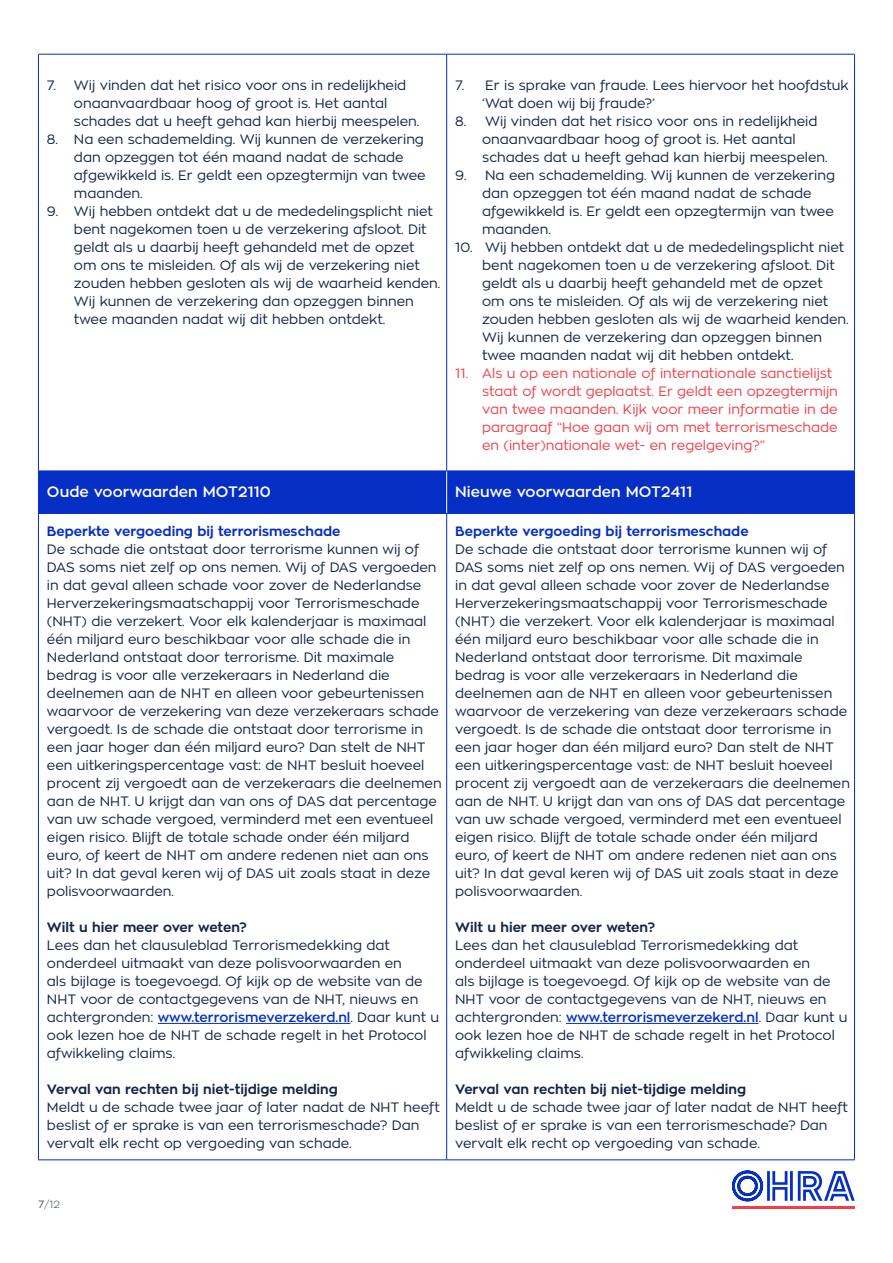
<style>
.page{position:relative;width:893px;height:1263px;background:#fff}
.page>*{position:absolute;margin:0;border:0;box-sizing:border-box;transform-origin:0 0}
.t1{font:600 15px "Zona Pro";letter-spacing:.005em;color:#fff}
.t2{font:13.5px/18px "Zona Pro";color:#132644}
.t3{font:13.5px/18px "Zona Pro";color:#f23f48}
.t4{font:700 13.5px "Zona Pro";color:#132644}
.t5{font:700 13.5px "Zona Pro";color:#062fc4}
.t6{font:300 10.5px "Zona Pro";color:#425169}
.s1{font-weight:600;color:#062fc4}
.s2{font-weight:400}
</style>
<div class="page">
<svg style="left:732px;top:1170px;width:123px;height:31px"></svg>
<hr style="left:733px;top:1206px;width:122px;height:3px;background:#f23f48">
<div style="left:39px;top:472px;width:815px;height:41px;background:#052ec4"></div>
<hr style="left:38px;top:54px;width:409px;height:1px;background:#052ec4">
<hr style="left:38px;top:54px;width:1px;height:417px;background:#052ec4">
<hr style="left:447px;top:54px;width:408px;height:1px;background:#052ec4">
<hr style="left:446px;top:54px;width:1px;height:417px;background:#052ec4">
<hr style="left:854px;top:54px;width:1px;height:417px;background:#052ec4">
<hr style="left:38px;top:514px;width:1px;height:646px;background:#052ec4">
<hr style="left:446px;top:514px;width:1px;height:646px;background:#052ec4">
<hr style="left:854px;top:514px;width:1px;height:646px;background:#052ec4">
<hr style="left:38px;top:1159px;width:409px;height:1px;background:#052ec4">
<hr style="left:447px;top:1159px;width:408px;height:1px;background:#052ec4">
<hr style="left:446px;top:471px;width:1px;height:42px;background:#fff">
<hr style="left:38px;top:471px;width:409px;height:1px;background:#062fc4">
<hr style="left:38px;top:471px;width:1px;height:42px;background:#062fc4">
<hr style="left:447px;top:471px;width:408px;height:1px;background:#062fc4">
<hr style="left:854px;top:471px;width:1px;height:42px;background:#062fc4">
<hr style="left:38px;top:513px;width:409px;height:1px;background:#062fc4">
<hr style="left:447px;top:513px;width:408px;height:1px;background:#062fc4">
<hr style="left:158px;top:1023px;width:192px;height:1px;background:#062fc4">
<hr style="left:566px;top:1023px;width:193px;height:1px;background:#062fc4">
<p class="t2" style="left:74px;top:76px;width:347px;text-indent:-27px">7. Wij vinden dat het risico voor ons in redelijkheid onaanvaardbaar hoog of groot is. Het aantal schades dat u heeft gehad kan hierbij meespelen.</p>
<p class="t2" style="left:74px;top:130px;width:353px;text-indent:-27px">8. Na een schademelding. Wij kunnen de verzekering dan opzeggen tot één maand nadat de schade afgewikkeld is. Er geldt een opzegtermijn van twee maanden.</p>
<p class="t2" style="left:74px;top:202px;width:368px;text-indent:-27px">9. Wij hebben ontdekt dat u de mededelingsplicht niet bent nagekomen toen u de verzekering afsloot. Dit geldt als u daarbij heeft gehandeld met de opzet om ons te misleiden. Of als wij de verzekering niet zouden hebben gesloten als wij de waarheid kenden.<br>Wij kunnen de verzekering dan opzeggen binnen twee maanden nadat wij dit hebben ontdekt.</p>
<p class="t2" style="left:482px;top:76px;width:368px;text-indent:-27px">7. Er is sprake van fraude. Lees hiervoor het hoofdstuk ‘Wat doen wij bij fraude?’</p>
<p class="t2" style="left:482px;top:112px;width:347px;text-indent:-27px">8. Wij vinden dat het risico voor ons in redelijkheid onaanvaardbaar hoog of groot is. Het aantal schades dat u heeft gehad kan hierbij meespelen.</p>
<p class="t2" style="left:482px;top:166px;width:354px;text-indent:-27px">9. Na een schademelding. Wij kunnen de verzekering dan opzeggen tot één maand nadat de schade afgewikkeld is. Er geldt een opzegtermijn van twee maanden.</p>
<p class="t2" style="left:482px;top:238px;width:368px;text-indent:-27px">10. Wij hebben ontdekt dat u de mededelingsplicht niet bent nagekomen toen u de verzekering afsloot. Dit geldt als u daarbij heeft gehandeld met de opzet om ons te misleiden. Of als wij de verzekering niet zouden hebben gesloten als wij de waarheid kenden.<br>Wij kunnen de verzekering dan opzeggen binnen twee maanden nadat wij dit hebben ontdekt.</p>
<p class="t3" style="left:482px;top:364px;width:357px;text-indent:-27px">11. Als u op een nationale of internationale sanctielijst staat of wordt geplaatst. Er geldt een opzegtermijn van twee maanden. Kijk voor meer informatie in de paragraaf “Hoe gaan wij om met terrorismeschade en (inter)nationale wet- en regelgeving?”</p>
<p class="t1" style="left:47px;top:481px;width:225px">Oude voorwaarden MOT2110</p>
<p class="t1" style="left:455px;top:481px;width:239px">Nieuwe voorwaarden MOT2411</p>
<p class="t5" style="left:47px;top:522px;width:295px">Beperkte vergoeding bij terrorismeschade</p>
<p class="t2" style="left:47px;top:540px;width:396px">De schade die ontstaat door terrorisme kunnen wij of DAS soms niet zelf op ons nemen. Wij of DAS vergoeden in dat geval alleen schade voor zover de Nederlandse Herverzekeringsmaatschappij voor Terrorismeschade (NHT) die verzekert. Voor elk kalenderjaar is maximaal één miljard euro beschikbaar voor alle schade die in Nederland ontstaat door terrorisme. Dit maximale bedrag is voor alle verzekeraars in Nederland die deelnemen aan de NHT en alleen voor gebeurtenissen waarvoor de verzekering van deze verzekeraars schade vergoedt. Is de schade die ontstaat door terrorisme in een jaar hoger dan één miljard euro? Dan stelt de NHT een uitkeringspercentage vast: de NHT besluit hoeveel procent zij vergoedt aan de verzekeraars die deelnemen aan de NHT. U krijgt dan van ons of DAS dat percentage van uw schade vergoed, verminderd met een eventueel eigen risico. Blijft de totale schade onder één miljard euro, of keert de NHT om andere redenen niet aan ons uit? In dat geval keren wij of DAS uit zoals staat in deze polisvoorwaarden.</p>
<p class="t4" style="left:47px;top:918px;width:201px">Wilt u hier meer over weten?</p>
<p class="t2" style="left:47px;top:936px;width:394px">Lees dan het clausuleblad Terrorismedekking dat onderdeel uitmaakt van deze polisvoorwaarden en<br>als bijlage is toegevoegd. Of kijk op de website van de NHT voor de contactgegevens van de NHT, nieuws en achtergronden: <span class="s1">www.terrorismeverzekerd.nl</span>. Daar kunt u ook lezen hoe de NHT de schade regelt in het Protocol afwikkeling claims.</p>
<p class="t4" style="left:47px;top:1080px;width:292px">Verval van rechten bij niet-tijdige melding</p>
<p class="t2" style="left:47px;top:1097px;width:394px">Meldt u de schade twee jaar of later nadat de NHT heeft beslist of er sprake is van een terrorismeschade? Dan vervalt elk recht op vergoeding van schade.</p>
<p class="t5" style="left:455px;top:522px;width:295px">Beperkte vergoeding bij terrorismeschade</p>
<p class="t2" style="left:455px;top:540px;width:396px">De schade die ontstaat door terrorisme kunnen wij of DAS soms niet zelf op ons nemen. Wij of DAS vergoeden in dat geval alleen schade voor zover de Nederlandse Herverzekeringsmaatschappij voor Terrorismeschade (NHT) die verzekert. Voor elk kalenderjaar is maximaal één miljard euro beschikbaar voor alle schade die in Nederland ontstaat door terrorisme. Dit maximale bedrag is voor alle verzekeraars in Nederland die deelnemen aan de NHT en alleen voor gebeurtenissen waarvoor de verzekering van deze verzekeraars schade vergoedt. Is de schade die ontstaat door terrorisme in een jaar hoger dan één miljard euro? Dan stelt de NHT een uitkeringspercentage vast: de NHT besluit hoeveel procent zij vergoedt aan de verzekeraars die deelnemen aan de NHT. U krijgt dan van ons of DAS dat percentage van uw schade vergoed, verminderd met een eventueel eigen risico. Blijft de totale schade onder één miljard euro, of keert de NHT om andere redenen niet aan ons uit? In dat geval keren wij of DAS uit zoals staat in deze polisvoorwaarden.</p>
<p class="t4" style="left:455px;top:918px;width:201px">Wilt u hier meer over weten?</p>
<p class="t2" style="left:455px;top:936px;width:394px">Lees dan het clausuleblad Terrorismedekking dat onderdeel uitmaakt van deze polisvoorwaarden en<br>als bijlage is toegevoegd. Of kijk op de website van de NHT voor de contactgegevens van de NHT, nieuws en achtergronden: <span class="s1">www.terrorismeverzekerd.nl</span>. Daar kunt u ook lezen hoe de NHT de schade regelt in het Protocol afwikkeling claims.</p>
<p class="t4" style="left:455px;top:1080px;width:292px">Verval van rechten bij niet-tijdige melding</p>
<p class="t2" style="left:455px;top:1097px;width:394px">Meldt u de schade twee jaar of later nadat de NHT heeft beslist of er sprake is van een terrorismeschade? Dan vervalt elk recht op vergoeding van schade.</p>
<p class="t6" style="left:38px;top:1197px;width:23px"><span class="s2">7</span>/12</p>
</div>
